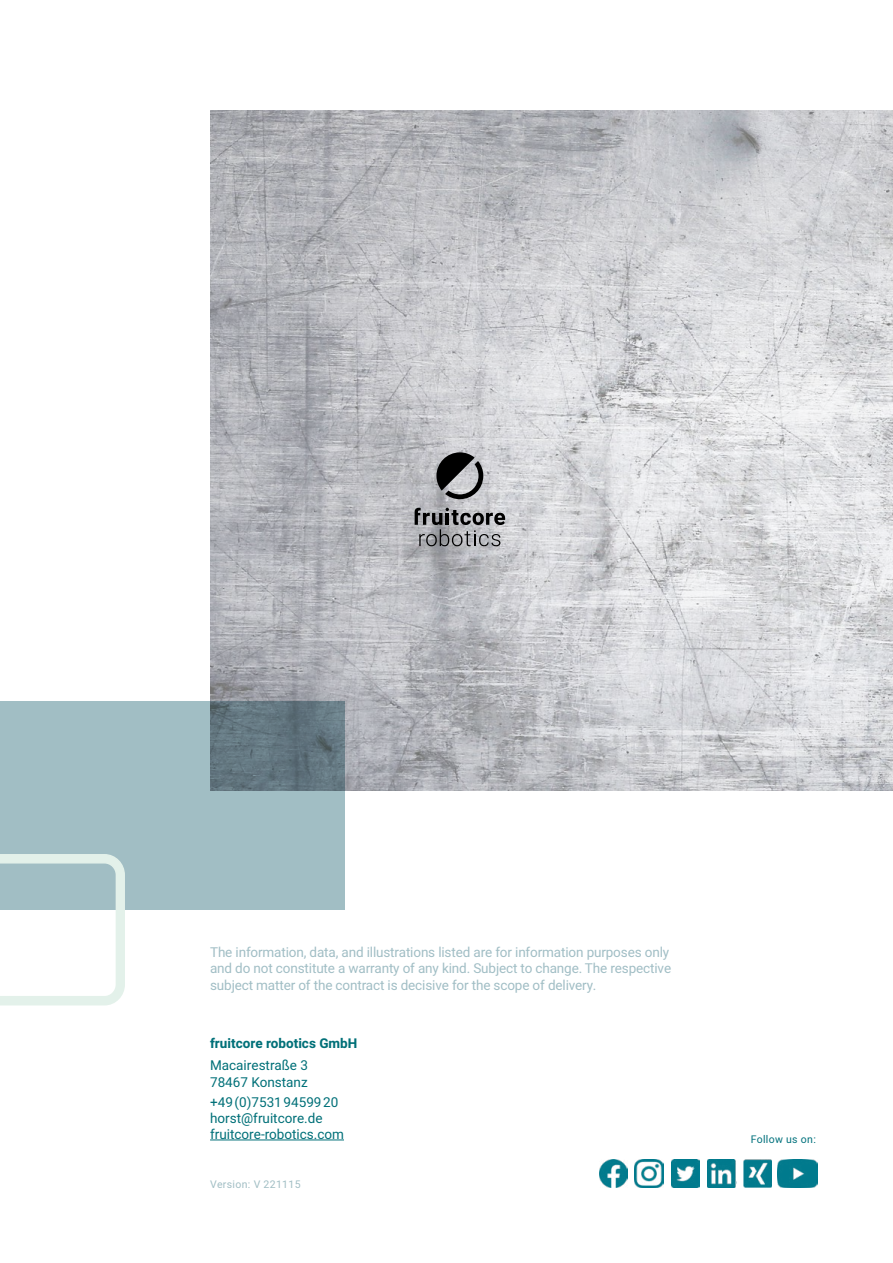
<style>
.page{position:relative;width:893px;height:1263px;background:#fff}
.page>*{position:absolute;margin:0;border:0;box-sizing:border-box;transform-origin:0 0}
.t1{font:13.5px/16.2px "Heebo";letter-spacing:-.01em;color:#a1bec5}
.t2{font:13.5px/16.2px "Heebo";color:#007078}
.t3{font:13.5px "Heebo";color:#007079}
.t4{font:700 13.5px "Heebo";color:#007078}
.t5{font:10.5px "Heebo";letter-spacing:.03em;color:#00717c}
.t6{font:10.5px "Heebo";letter-spacing:.03em;color:#a1bec4}
</style>
<div class="page">
<img style="left:210px;top:111px;width:683px;height:680px">
<svg style="left:0;top:701px;width:345px;height:209px;background:#95b0b7"></svg>
<svg style="left:0;top:853px;width:126px;height:153px"></svg>
<svg style="left:415px;top:508px;width:90px;height:38px;background:#898a8d"></svg>
<svg style="left:436px;top:452px;width:47px;height:47px;background:#69696b"></svg>
<hr style="left:210px;top:1140px;width:134px;height:1px;background:#007079">
<img style="left:599px;top:1159px;width:29px;height:29px">
<img style="left:635px;top:1159px;width:28px;height:29px">
<img style="left:671px;top:1159px;width:29px;height:29px">
<img style="left:707px;top:1159px;width:29px;height:28px">
<img style="left:743px;top:1159px;width:29px;height:29px">
<img style="left:777px;top:1159px;width:41px;height:29px">
<hr style="left:210px;top:1139px;width:134px;height:1px;background:#007079">
<p class="t1" style="left:210px;top:944px;width:463px">The information, data, and illustrations listed are for information purposes only and do not constitute a warranty of any kind. Subject to change. The respective subject matter of the contract is decisive for the scope of delivery.</p>
<p class="t1" style="left:210px;top:944px;width:418px">Die au geführten Angaben, Daten und Abbil ungen dienen<br>Informationszwecken und stellen kei e Zusicherung v n Eigenschaften dar. Änderungen vorbehalten. Für den Li ferumfang ist der jew ilige</p>
<p class="t4" style="left:210px;top:1034px;width:149px">fruitcore robotics GmbH</p>
<p class="t2" style="left:210px;top:1057px;width:99px">Macairestraße 3<br>78467 Konstanz</p>
<p class="t2" style="left:210px;top:1094px;width:130px">+49(0)75319459920 horst@fruitcore.de</p>
<p class="t3" style="left:210px;top:1125px;width:135px">fruitcore-robotics.com</p>
<p class="t6" style="left:210px;top:1177px;width:92px">Version: V 221115</p>
<p class="t5" style="left:722px;top:1132px;width:93px">Folgen Sie uns auf</p>
<p class="t5" style="left:751px;top:1132px;width:67px">Follow us on:</p>
</div>
